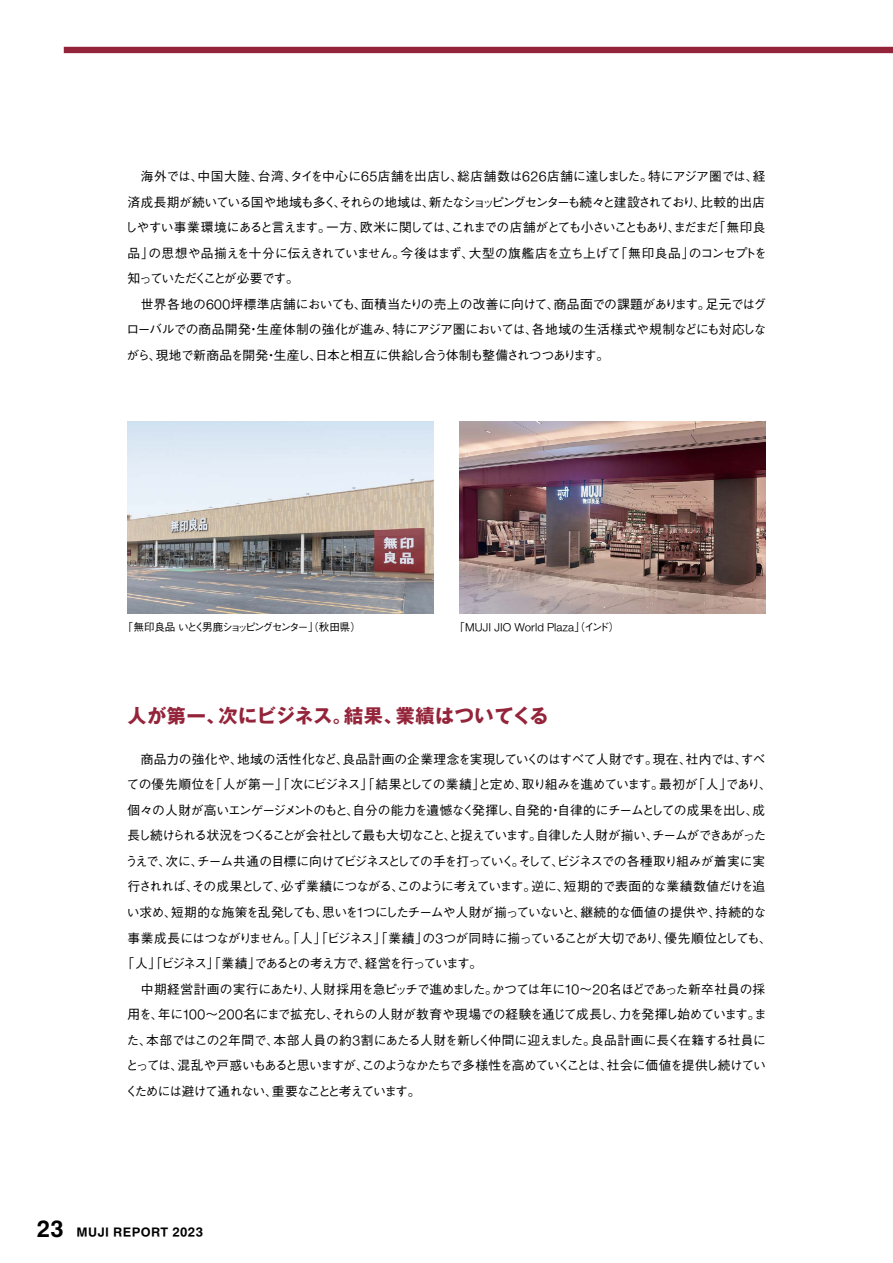
<style>
.page{position:relative;width:893px;height:1263px;background:#fff}
.page>*{position:absolute;margin:0;border:0;box-sizing:border-box;transform-origin:0 0}
.t1{font:700 19.2px "Gothic MB101 Pr 6";letter-spacing:.03em;color:#94243a}
.t2{font:500 12.75px/25.5px "Gothic BBB Pro";letter-spacing:-.06em;color:#000}
.t3{font:500 12.75px "Gothic BBB Pro";letter-spacing:-.105em;color:#000}
.t4{font:500 12.75px "Gothic BBB Pro";letter-spacing:-.08em;color:#000}
.t5{font:500 12.75px "Gothic BBB Pro";letter-spacing:-.095em;color:#000}
.t6{font:500 12.75px "Gothic BBB Pro";letter-spacing:-.03em;color:#000}
.t7{font:500 12.75px "Gothic BBB Pro";letter-spacing:-.01em;color:#000}
.t8{font:500 12.75px "Gothic BBB Pro";letter-spacing:-.02em;color:#000}
.t9{font:500 12.75px "Gothic BBB Pro";letter-spacing:-.1em;color:#000}
.t10{font:500 10.65px "Gothic BBB Pro";letter-spacing:-.17em;color:#000}
.t11{font:300 10.65px "MUJI Font 2020";color:#000}
.t12{font:700 10.65px "MUJI Font 2020";letter-spacing:.04em;color:#000}
.s1{font-family:"MUJI Font 2020";font-weight:300}
.s2{font-family:"Gothic BBB Pro";font-weight:500}
.s3{font-size:19.2px}
</style>
<div class="page">
<img style="left:459px;top:422px;width:306px;height:191px">
<img style="left:128px;top:422px;width:306px;height:191px">
<div style="left:64px;top:47px;width:829px;height:6px;background:#94243a"></div>
<p class="t2" style="left:125px;top:162px;width:643px">　海外では、中国大陸、台湾、タイを中心に<span class="s1">65</span>店舗を出店し、総店舗数は<span class="s1">626</span>店舗に達しました。特にアジア圏では、経済成長期が続いている国や地域も多く、それらの地域は、新たなショッピングセンターも続々と建設されており、比較的出店しやすい事業環境にあると言えます。一方、欧米に関しては、これまでの店舗がとても小さいこともあり、まだまだ「無印良品」の思想や品揃えを十分に伝えきれていません。今後はまず、大型の旗艦店を立ち上げて「無印良品」のコンセプトを知っていただくことが必要です。<br>　世界各地の<span class="s1">600</span>坪標準店舗においても、面積当たりの売上の改善に向けて、商品面での課題があります。足元ではグローバルでの商品開発・生産体制の強化が進み、特にアジア圏においては、各地域の生活様式や規制などにも対応しながら、現地で新商品を開発・生産し、日本と相互に供給し合う体制も整備されつつあります。</p>
<p class="t10" style="left:123px;top:618px;width:240px">「無印良品いとく男鹿ショッピングセンター」（秋田県）</p>
<p class="t11" style="left:454px;top:619px;width:167px"><span class="s2">「</span>MUJI JIO World Plaza<span class="s2">」（インド）</span></p>
<h1 class="t1" style="left:128px;top:699px;width:422px">人が第一、次にビジネス。結果、業績はついてくる</h1>
<p class="t7" style="left:128px;top:749px;width:640px">　商品力の強化や、地域の活性化など、良品計画の企業理念を実現していくのはすべて人財です。現在、社内では、すべ</p>
<p class="t2" style="left:127px;top:770px;width:647px">ての優先順位を「人が第一」「次にビジネス」「結果としての業績」と定め、取り組みを進めています。最初が「人」であり、</p>
<p class="t2" style="left:128px;top:796px;width:639px">個々の人財が高いエンゲージメントのもと、自分の能力を遺憾なく発揮し、自発的・自律的にチームとしての成果を出し、成</p>
<p class="t3" style="left:128px;top:825px;width:640px">長し続けられる状況をつくることが会社として最も大切なこと、と捉えています。自律した人財が揃い、チームができあがった</p>
<p class="t4" style="left:125px;top:851px;width:642px">うえで、次に、チーム共通の目標に向けてビジネスとしての手を打っていく。そして、ビジネスでの各種取り組みが着実に実</p>
<p class="t2" style="left:128px;top:872px;width:639px">行されれば、その成果として、必ず業績につながる、このように考えています。逆に、短期的で表面的な業績数値だけを追</p>
<p class="t2" style="left:127px;top:898px;width:641px">い求め、短期的な施策を乱発しても、思いを<span class="s1">1</span>つにしたチームや人財が揃っていないと、継続的な価値の提供や、持続的な</p>
<p class="t2" style="left:128px;top:923px;width:646px">事業成長にはつながりません。「人」「ビジネス」「業績」の<span class="s1">3</span>つが同時に揃っていることが大切であり、優先順位としても、</p>
<p class="t3" style="left:122px;top:953px;width:362px">「人」「ビジネス」「業績」であるとの考え方で、経営を行っています。</p>
<p class="t6" style="left:128px;top:978px;width:639px">　中期経営計画の実行にあたり、人財採用を急ピッチで進めました。かつては年に<span class="s1">10</span>～<span class="s1">20</span>名ほどであった新卒社員の採</p>
<p class="t2" style="left:128px;top:1000px;width:641px">用を、年に<span class="s1">100</span>～<span class="s1">200</span>名にまで拡充し、それらの人財が教育や現場での経験を通じて成長し、力を発揮し始めています。ま</p>
<p class="t8" style="left:127px;top:1029px;width:641px">た、本部ではこの<span class="s1">2</span>年間で、本部人員の約<span class="s1">3</span>割にあたる人財を新しく仲間に迎えました。良品計画に長く在籍する社員に</p>
<p class="t5" style="left:126px;top:1055px;width:641px">とっては、混乱や戸惑いもあると思いますが、このようなかたちで多様性を高めていくことは、社会に価値を提供し続けてい</p>
<p class="t9" style="left:125px;top:1080px;width:297px">くためには避けて通れない、重要なことと考えています。</p>
<p class="t12" style="left:37px;top:1223px;width:168px"><span class="s3">23</span> MUJI REPORT 2023</p>
</div>
